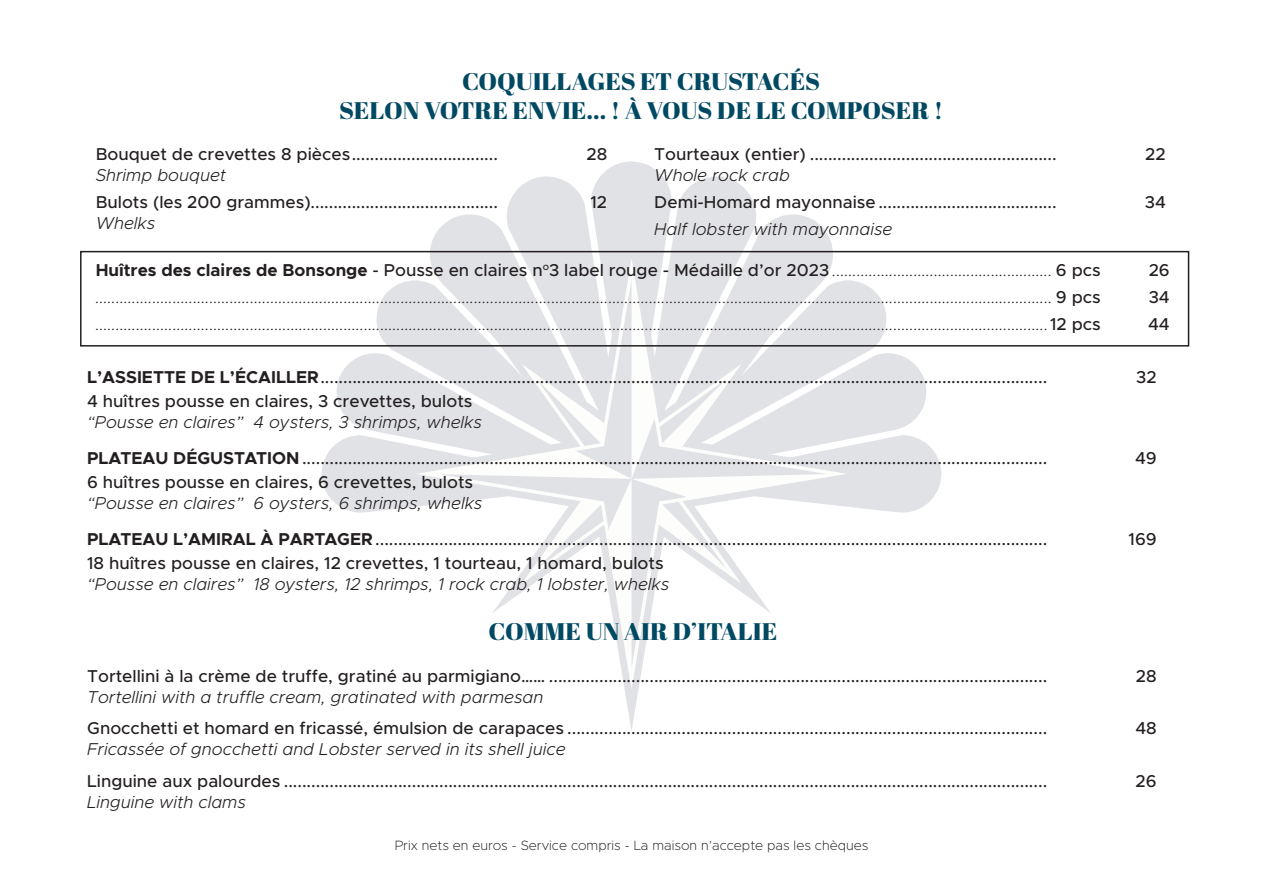
<style>
.page{position:relative;width:1263px;height:893px;background:#fff}
.page>*{position:absolute;margin:0;border:0;box-sizing:border-box;transform-origin:0 0}
.t1{font:24px/28.8px "Abril Fatface";color:#004963;text-align:center;scale:1.04 1}
.t2{font:500 17.25px/36px "Metropolis";color:#231f20}
.t3{font:italic 300 17.25px "Metropolis";color:#231f20}
.t4{font:200 13.5px "Metropolis";color:#231f20}
.s1{font-weight:700;font-style:normal}
.s2{font-weight:500;font-style:normal}
.s3{font-weight:700}
.s4{font-weight:300;font-style:italic}
</style>
<div class="page">
<svg style="left:322px;top:161px;width:619px;height:518px"></svg>
<div style="left:80px;top:251px;width:1109px;height:96px;border:2px solid #231f20"></div>
<h1 class="t1" style="left:339px;top:66px;width:582px">COQUILLAGES ET CRUSTACÉS<br>SELON VOTRE ENVIE… ! À VOUS DE LE COMPOSER !</h1>
<p class="t2" style="left:96px;top:136px;width:404px">Bouquet de crevettes 8 pièces................................</p>
<p class="t2" style="left:586px;top:136px;width:22px">28</p>
<p class="t3" style="left:96px;top:165px;width:132px">Shrimp bouquet</p>
<p class="t2" style="left:96px;top:184px;width:404px">Bulots (les 200 grammes).........................................</p>
<p class="t2" style="left:590px;top:184px;width:18px">12</p>
<p class="t3" style="left:96px;top:213px;width:61px">Whelks</p>
<p class="t2" style="left:654px;top:136px;width:404px">Tourteaux (entier) ......................................................</p>
<p class="t2" style="left:1145px;top:136px;width:22px">22</p>
<p class="t3" style="left:654px;top:165px;width:137px">Whole rock crab</p>
<p class="t2" style="left:654px;top:184px;width:404px">Demi-Homard mayonnaise .......................................</p>
<p class="t2" style="left:1145px;top:184px;width:23px">34</p>
<p class="t3" style="left:654px;top:219px;width:239px">Half lobster with mayonnaise</p>
<p class="t3" style="left:96px;top:259px;width:1007px"><span class="s1">Huîtres des claires de Bonsonge</span> <span class="s2">- Pousse en claires n</span><sup>o</sup><span class="s2">3 label rouge - Médaille d’or 2023</span> ...................................................... <span class="s2">6 pcs</span></p>
<p class="t2" style="left:1149px;top:252px;width:23px">26</p>
<p class="t3" style="left:96px;top:286px;width:1007px">........................................................................................................................................................................................................................................... <span class="s2">9 pcs</span></p>
<p class="t2" style="left:1149px;top:279px;width:23px">34</p>
<p class="t3" style="left:96px;top:313px;width:1007px">..........................................................................................................................................................................................................................................<span class="s2">12 pcs</span></p>
<p class="t2" style="left:1148px;top:306px;width:23px">44</p>
<p class="t2" style="left:87px;top:359px;width:961px"><span class="s3">L’ASSIETTE DE L’ÉCAILLER</span>...............................................................................................................................................................</p>
<p class="t2" style="left:1136px;top:359px;width:22px">32</p>
<p class="t2" style="left:87px;top:383px;width:387px">4 huîtres pousse en claires, 3 crevettes, bulots</p>
<p class="t2" style="left:87px;top:404px;width:961px"><span class="s4">“Pousse en claires” 4 oysters, 3 shrimps, whelks<br></span><span class="s3">PLATEAU DÉGUSTATION</span>...................................................................................................................................................................</p>
<p class="t2" style="left:1135px;top:440px;width:23px">49</p>
<p class="t2" style="left:87px;top:464px;width:387px">6 huîtres pousse en claires, 6 crevettes, bulots</p>
<p class="t2" style="left:87px;top:485px;width:961px"><span class="s4">“Pousse en claires” 6 oysters, 6 shrimps, whelks<br></span><span class="s3">PLATEAU L’AMIRAL À PARTAGER</span>...................................................................................................................................................</p>
<p class="t2" style="left:1128px;top:521px;width:30px">169</p>
<p class="t2" style="left:87px;top:545px;width:578px">18 huîtres pousse en claires, 12 crevettes, 1 tourteau, 1 homard, bulots</p>
<p class="t3" style="left:87px;top:573px;width:583px">“Pousse en claires” 18 oysters, 12 shrimps, 1 rock crab, 1 lobster, whelks</p>
<h1 class="t1" style="left:488px;top:616px;width:279px">COMME UN AIR D’ITALIE</h1>
<p class="t2" style="left:87px;top:658px;width:961px">Tortellini à la crème de truffe, gratiné au parmigiano…… .............................................................................................................</p>
<p class="t2" style="left:1136px;top:658px;width:22px">28</p>
<p class="t3" style="left:87px;top:686px;width:458px">Tortellini with a truffle cream, gratinated with parmesan</p>
<p class="t2" style="left:87px;top:710px;width:961px">Gnocchetti et homard en fricassé, émulsion de carapaces .........................................................................................................</p>
<p class="t2" style="left:1135px;top:710px;width:23px">48</p>
<p class="t3" style="left:87px;top:739px;width:480px">Fricassée of gnocchetti and Lobster served in its shell juice</p>
<p class="t2" style="left:87px;top:763px;width:961px">Linguine aux palourdes .......................................................................................................................................................................</p>
<p class="t2" style="left:1136px;top:763px;width:23px">26</p>
<p class="t3" style="left:87px;top:791px;width:160px">Linguine with clams</p>
<p class="t4" style="left:395px;top:837px;width:475px">Prix nets en euros - Service compris - La maison n’accepte pas les chèques</p>
</div>
